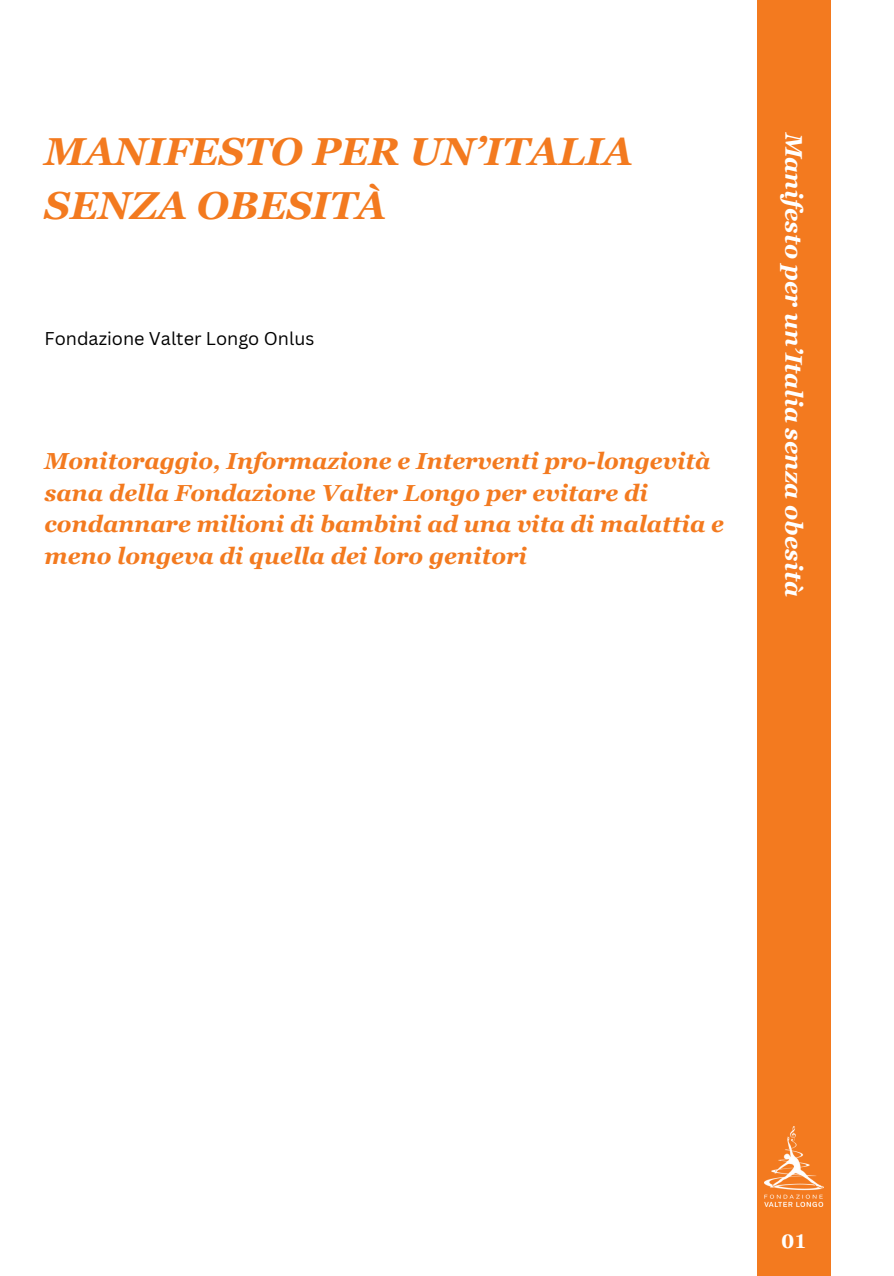
<style>
.page{position:relative;width:894px;height:1276px;background:#fff}
.page>*{position:absolute;margin:0;border:0;box-sizing:border-box;transform-origin:0 0}
.t1{font:italic 700 39px/54px "Georgia Pro";color:#f37a1f}
.t2{font:italic 700 24px "Georgia Pro";color:#fff}
.t3{font:italic 700 23.1px/31.5px "Georgia Pro";color:#f37a1f}
.t4{font:700 19.5px "Georgia Pro";color:#fff}
.t5{font:18px "Canva Sans";color:#000}
</style>
<div class="page">
<div style="left:756px;top:0;width:74px;height:1276px;background:#f37a1f"></div>
<img style="left:764px;top:1126px;width:59px;height:80px">
<h2 class="t1" style="left:45px;top:125px;width:589px">MANIFESTO PER UN’ITALIA<br>SENZA OBESITÀ</h2>
<p class="t5" style="left:45px;top:326px;width:271px">Fondazione Valter Longo Onlus</p>
<h1 class="t3" style="left:45px;top:445px;width:681px">Monitoraggio, Informazione e Interventi pro-longevità sana della Fondazione Valter Longo per evitare di condannare milioni di bambini ad una vita di malattia e meno longeva di quella dei loro genitori</h1>
<p class="t2" style="left:807px;top:133px;width:465px;rotate:90deg">Manifesto per un’Italia senza obesità</p>
<h2 class="t4" style="left:781px;top:1229px;width:27px">01</h2>
</div>
